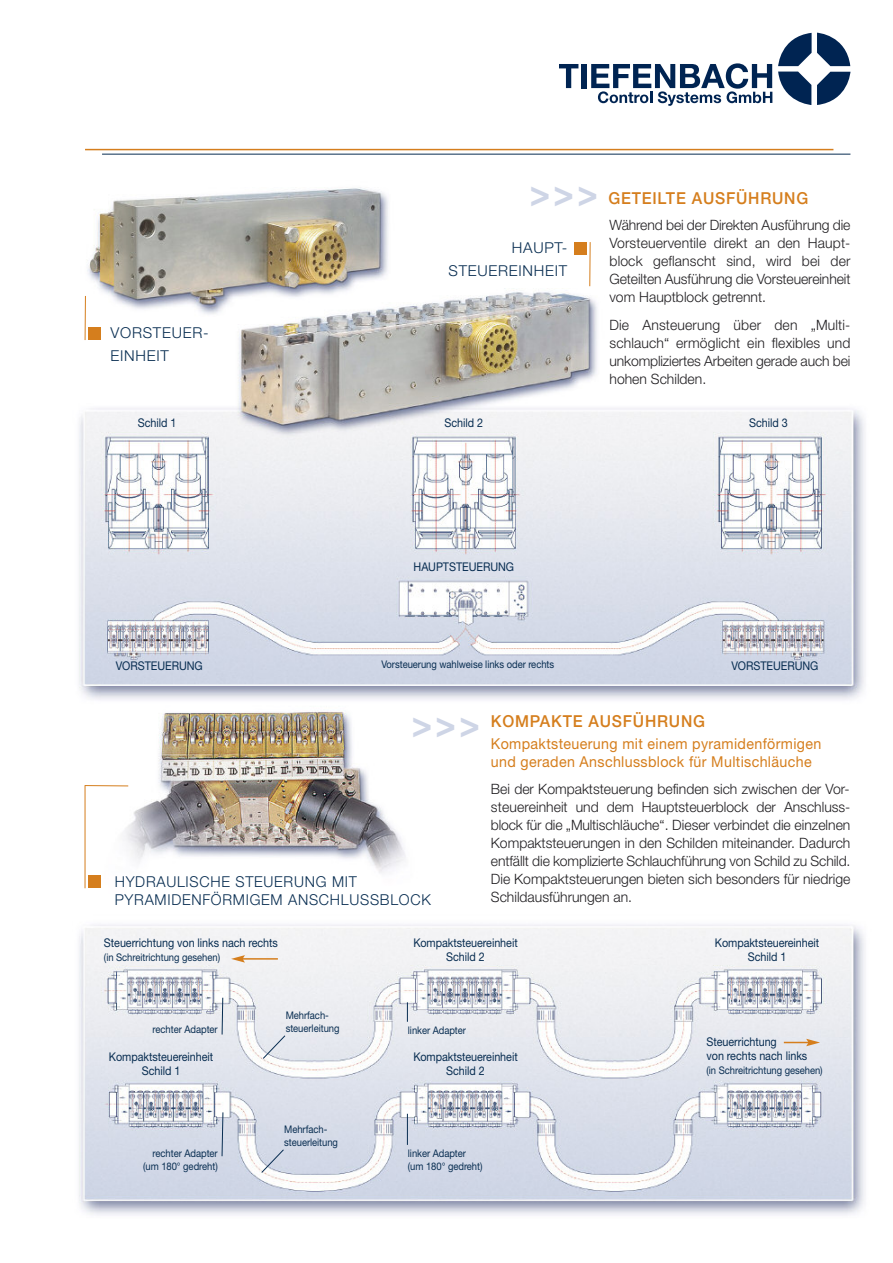
<style>
.page{position:relative;width:893px;height:1263px;background:#fff}
.page>*{position:absolute;margin:0;border:0;box-sizing:border-box;transform-origin:0 0}
.t1{font:700 37.8px "Helvetica Neue LT Std";color:#ced5e6;scale:.9 1}
.t2{font:500 16.5px "Helvetica Neue LT Std";letter-spacing:.05em;color:#d57e1d;scale:.95 1}
.t3{font:300 15px/22.5px "Helvetica Neue LT Std";letter-spacing:.05em;color:#082d51}
.t4{font:15px/18px "Helvetica Neue LT Std";letter-spacing:.025em;color:#d57e1d;scale:.95 1}
.t5{font:300 14.25px/18px "Helvetica Neue LT Std";color:#201e21;text-align:justify}
.t6{font:12px/14.2px "Helvetica Neue LT Std";letter-spacing:-.005em;color:#082d51;text-align:center;scale:.9 1}
.t7{font:10.5px/12.8px "Helvetica Neue LT Std";letter-spacing:-.005em;color:#082d51;scale:.9 1}
</style>
<div class="page">
<img style="left:79px;top:32px;width:786px;height:1183px">
<svg style="left:817px;top:72px;width:33px;height:33px"></svg>
<svg style="left:778px;top:33px;width:72px;height:33px"></svg>
<svg style="left:778px;top:72px;width:33px;height:33px"></svg>
<svg style="left:559px;top:64px;width:19px;height:24px"></svg>
<div style="left:581px;top:64px;width:5px;height:24px;background:#002452"></div>
<svg style="left:591px;top:63px;width:181px;height:43px"></svg>
<hr style="left:85px;top:149px;width:748px;height:1px;background:#d57e1d">
<hr style="left:102px;top:154px;width:748px;height:1px;background:#082d51">
<svg style="left:784px;top:1039px;width:36px;height:7px"></svg>
<hr style="left:242px;top:958px;width:36px;height:2px;background:#d57e1d">
<svg style="left:231px;top:955px;width:14px;height:8px"></svg>
<svg style="left:221px;top:1111px;width:3px;height:46px"></svg>
<svg style="left:221px;top:997px;width:3px;height:38px"></svg>
<hr style="left:407px;top:1114px;width:1px;height:31px;background:#082d51">
<svg style="left:407px;top:1002px;width:1px;height:20px"></svg>
<svg style="left:262px;top:1035px;width:24px;height:24px"></svg>
<svg style="left:261px;top:1149px;width:24px;height:24px"></svg>
<div style="left:88px;top:327px;width:13px;height:13px;background:#d57e1d"></div>
<div style="left:574px;top:242px;width:13px;height:13px;background:#d57e1d"></div>
<hr style="left:85px;top:296px;width:1px;height:44px;background:#d57e1d">
<hr style="left:589px;top:242px;width:1px;height:44px;background:#d57e1d">
<div style="left:88px;top:875px;width:13px;height:13px;background:#d57e1d"></div>
<hr style="left:85px;top:785px;width:1px;height:103px;background:#d57e1d">
<hr style="left:85px;top:785px;width:43px;height:1px;background:#d57e1d">
<p class="t3" style="left:110px;top:323px;width:100px">VORSTEUER-<br>EINHEIT</p>
<h1 class="t1" style="left:530px;top:179px;width:77px">&gt;&gt;&gt;</h1>
<p class="t2" style="left:608px;top:193px;width:212px">GETEILTE AUSFÜHRUNG</p>
<p class="t3" style="left:448px;top:238px;width:120px;text-align:right">HAUPT-<br>STEUEREINHEIT</p>
<p class="t5" style="left:609px;top:217px;width:242px">Während bei der Direkten Ausführung die Vorsteuerventile direkt an den Haupt&shy;block geflanscht sind, wird bei der Geteilten Ausführung die Vorsteuereinheit vom Hauptblock getrennt.</p>
<p class="t5" style="left:609px;top:317px;width:242px">Die Ansteuerung über den „Multi&shy;schlauch“ ermöglicht ein flexibles und unkompliziertes Arbeiten gerade auch bei hohen Schilden.</p>
<p class="t6" style="left:138px;top:416px;width:44px">Schild 1</p>
<p class="t6" style="left:445px;top:416px;width:44px">Schild 2</p>
<p class="t6" style="left:414px;top:560px;width:113px">HAUPTSTEUERUNG</p>
<p class="t6" style="left:749px;top:416px;width:44px">Schild 3</p>
<p class="t6" style="left:116px;top:659px;width:98px">VORSTEUERUNG</p>
<p class="t7" style="left:381px;top:659px;width:194px">Vorsteuerung wahlweise links oder rechts</p>
<p class="t6" style="left:731px;top:659px;width:98px">VORSTEUERUNG</p>
<h1 class="t1" style="left:412px;top:709px;width:77px">&gt;&gt;&gt;</h1>
<p class="t3" style="left:115px;top:874px;width:318px;line-height:18px">HYDRAULISCHE STEUERUNG MIT<br>PYRAMIDENFÖRMIGEM ANSCHLUSSBLOCK</p>
<p class="t2" style="left:491px;top:715px;width:227px">KOMPAKTE AUSFÜHRUNG</p>
<p class="t4" style="left:491px;top:736px;width:349px">Kompaktsteuerung mit einem pyramidenförmigen und geraden Anschlussblock für Multischläuche</p>
<p class="t5" style="left:491px;top:781px;width:361px">Bei der Kompaktsteuerung befinden sich zwischen der Vor&shy;steuereinheit und dem Hauptsteuerblock der Anschluss&shy;block für die „Multischläuche“. Dieser verbindet die einzelnen Kompaktsteuerungen in den Schilden miteinander. Dadurch entfällt die komplizierte Schlauchführung von Schild zu Schild.<br>Die Kompaktsteuerungen bieten sich besonders für niedrige Schildausführungen an.</p>
<p class="t6" style="left:104px;top:936px;width:195px">Steuerrichtung von links nach rechts</p>
<p class="t7" style="left:104px;top:952px;width:131px">(in Schreitrichtung gesehen)</p>
<p class="t7" style="left:153px;top:1024px;width:74px">rechter Adapter</p>
<p class="t6" style="left:109px;top:1051px;width:118px">Kompaktsteuereinheit<br>Schild 1</p>
<p class="t7" style="left:286px;top:1010px;width:61px">Mehrfach&shy;steuerleitung</p>
<p class="t7" style="left:143px;top:1148px;width:84px;text-align:right">rechter Adapter (um 180° gedreht)</p>
<p class="t7" style="left:284px;top:1124px;width:61px">Mehrfach&shy;steuerleitung</p>
<p class="t6" style="left:413px;top:936px;width:118px">Kompaktsteuereinheit<br>Schild 2</p>
<p class="t6" style="left:715px;top:936px;width:118px">Kompaktsteuereinheit<br>Schild 1</p>
<p class="t7" style="left:408px;top:1024px;width:66px">linker Adapter</p>
<p class="t6" style="left:413px;top:1051px;width:118px">Kompaktsteuereinheit<br>Schild 2</p>
<p class="t7" style="left:408px;top:1148px;width:84px">linker Adapter (um 180° gedreht)</p>
<p class="t6" style="left:706px;top:1036px;width:113px;text-align:left">Steuerrichtung<br>von rechts nach links</p>
<p class="t7" style="left:706px;top:1065px;width:131px">(in Schreitrichtung gesehen)</p>
</div>
